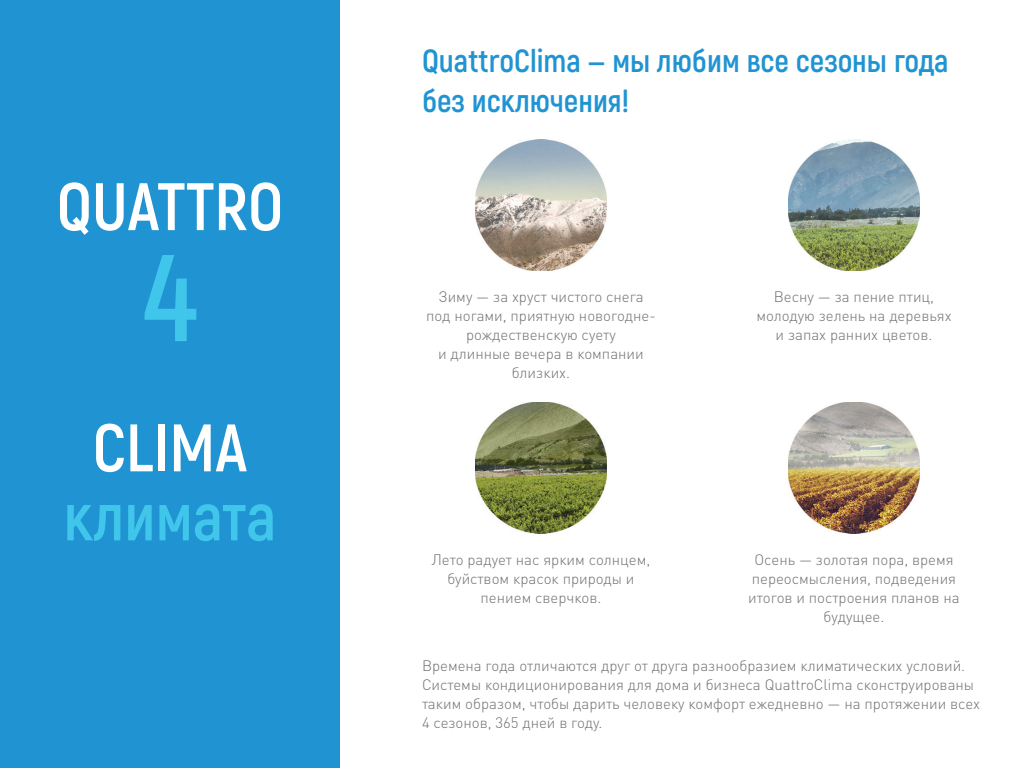
<style>
.page{position:relative;width:1024px;height:768px;background:#fff}
.page>*{position:absolute;margin:0;border:0;box-sizing:border-box;transform-origin:0 0}
.t1{font:700 123px "Akrobat";color:#41c6eb}
.t2{font:700 67px "Akrobat";color:#fff}
.t3{font:700 67px "Akrobat";color:#41c6eb}
.t4{font:700 32px/39.2px "Akrobat";color:#2094d2}
.t5{font:300 15px/19px "DIN Pro";color:#707070;text-align:center}
</style>
<div class="page">
<img style="left:475px;top:140px;width:132px;height:131px">
<div style="left:0;top:0;width:340px;height:768px;background:#2094d2"></div>
<img style="left:788px;top:402px;width:132px;height:132px">
<img style="left:788px;top:140px;width:132px;height:131px">
<img style="left:475px;top:402px;width:132px;height:132px">
<h2 class="t2" style="left:57px;top:165px;width:228px">QUATTRO</h2>
<h1 class="t1" style="left:143px;top:222px;width:55px">4</h1>
<h2 class="t2" style="left:93px;top:406px;width:156px">CLIMA</h2>
<h2 class="t3" style="left:63px;top:475px;width:215px">климата</h2>
<h3 class="t4" style="left:422px;top:42px;width:528px">QuattroClima — мы любим все сезоны года без исключения!</h3>
<p class="t5" style="left:426px;top:286px;width:231px">Зиму — за хруст чистого снега под ногами, приятную новогодне&shy;рождественскую суету<br>и длинные вечера в компании близких.</p>
<p class="t5" style="left:756px;top:286px;width:197px">Весну — за пение птиц, молодую зелень на деревьях и запах ранних цветов.</p>
<p class="t5" style="left:432px;top:549px;width:220px">Лето радует нас ярким солнцем, буйством красок природы и пением сверчков.</p>
<p class="t5" style="left:748px;top:549px;width:213px">Осень — золотая пора, время переосмысления, подведения итогов и построения планов на будущее.</p>
<p class="t5" style="left:422px;top:656px;width:560px;text-align:left">Времена года отличаются друг от друга разнообразием климатических условий.<br>Системы кондиционирования для дома и бизнеса QuattroClima сконструированы таким образом, чтобы дарить человеку комфорт ежедневно — на протяжении всех 4 сезонов, 365 дней в году.</p>
</div>
